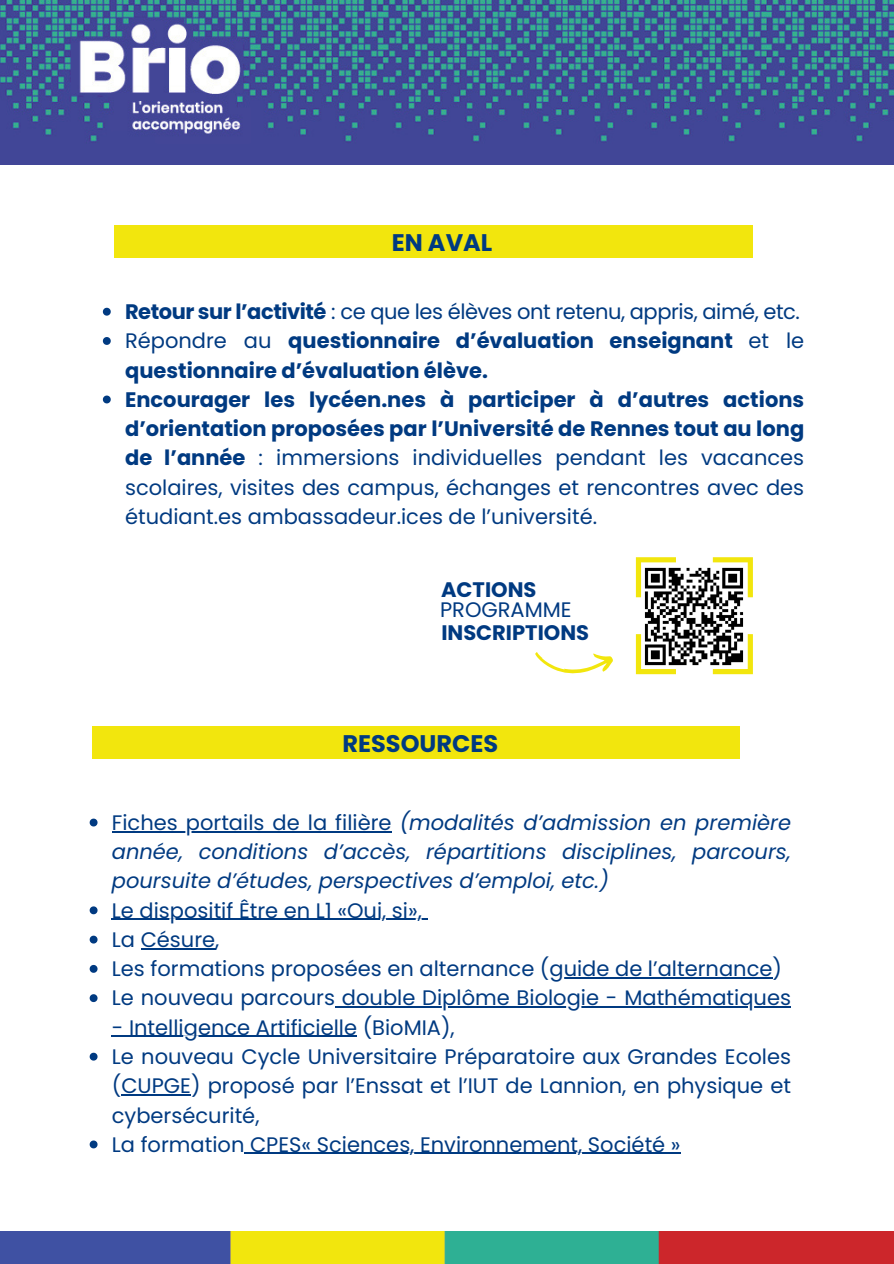
<style>
.page{position:relative;width:894px;height:1264px;background:#fff}
.page>*{position:absolute;margin:0;border:0;box-sizing:border-box;transform-origin:0 0}
.t1{font:700 24px "Poppins";color:#003a81}
.t2{font:21px/29.2px "Poppins";color:#003a81}
.t3{font:italic 21px/29.2px "Poppins";color:#003a81;text-align:justify}
.t4{font:700 21px/29.2px "Poppins";color:#003a81}
.t5{font:21px "Poppins";letter-spacing:-.02em;color:#003a81}
.s1{font-weight:700}
.s2{font-weight:400}
.s3{font-style:normal}
</style>
<div class="page">
<img style="left:0;top:1231px;width:893px;height:32px">
<img style="left:0;top:0;width:893px;height:164px">
<div style="left:114px;top:225px;width:638px;height:33px;background:#f2e60d"></div>
<div style="left:92px;top:726px;width:647px;height:32px;background:#f2e60d"></div>
<img style="left:639px;top:562px;width:105px;height:108px">
<svg style="left:635px;top:557px;width:40px;height:40px"></svg>
<svg style="left:712px;top:557px;width:40px;height:40px"></svg>
<svg style="left:712px;top:634px;width:40px;height:40px"></svg>
<svg style="left:635px;top:634px;width:40px;height:40px"></svg>
<svg style="left:535px;top:652px;width:78px;height:22px"></svg>
<svg style="left:103px;top:308px;width:8px;height:7px"></svg>
<svg style="left:103px;top:337px;width:8px;height:8px"></svg>
<svg style="left:103px;top:395px;width:8px;height:8px"></svg>
<svg style="left:90px;top:818px;width:7px;height:8px"></svg>
<hr style="left:112px;top:831px;width:279px;height:1px;background:#003a81">
<svg style="left:90px;top:906px;width:7px;height:8px"></svg>
<hr style="left:112px;top:918px;width:310px;height:1px;background:#003a81">
<svg style="left:90px;top:935px;width:7px;height:8px"></svg>
<hr style="left:141px;top:948px;width:74px;height:1px;background:#003a81">
<svg style="left:90px;top:964px;width:7px;height:8px"></svg>
<hr style="left:549px;top:977px;width:223px;height:1px;background:#003a81">
<svg style="left:90px;top:994px;width:7px;height:8px"></svg>
<hr style="left:335px;top:1006px;width:455px;height:1px;background:#003a81">
<hr style="left:112px;top:1035px;width:245px;height:1px;background:#003a81">
<svg style="left:90px;top:1052px;width:7px;height:8px"></svg>
<hr style="left:121px;top:1094px;width:70px;height:1px;background:#003a81">
<svg style="left:90px;top:1140px;width:7px;height:8px"></svg>
<hr style="left:244px;top:1152px;width:436px;height:1px;background:#003a81">
<p class="t1" style="left:392px;top:226px;width:102px">EN AVAL</p>
<p class="t5" style="left:125px;top:297px;width:676px"><span class="s1">Retour sur l’activité</span> : ce que les élèves ont retenu, appris, aimé, etc.</p>
<p class="t4" style="left:125px;top:326px;width:680px"><span class="s2">Répondre au</span> questionnaire d’évaluation enseignant <span class="s2">et le </span>questionnaire d’évaluation élève.</p>
<p class="t2" style="left:125px;top:385px;width:680px;text-align:justify"><span class="s1">Encourager les lycéen.nes à participer à d’autres actions d’orientation proposées par l’Université de Rennes tout au long de l’année</span> : immersions individuelles pendant les vacances scolaires, visites des campus, échanges et rencontres avec des étudiant.es ambassadeur.ices de l’université.</p>
<p class="t4" style="left:441px;top:575px;width:97px">ACTIONS</p>
<p class="t4" style="left:441px;top:617px;width:149px">INSCRIPTIONS</p>
<p class="t2" style="left:440px;top:595px;width:133px">PROGRAMME</p>
<p class="t1" style="left:342px;top:727px;width:157px">RESSOURCES</p>
<p class="t3" style="left:112px;top:807px;width:680px"><span class="s3">Fiches portails de la filière</span> (modalités d’admission en première année, conditions d’accès, répartitions disciplines, parcours, poursuite d’études, perspectives d’emploi, etc.)</p>
<h3 class="t2" style="left:112px;top:895px;width:311px">Le dispositif Être en L1 «Oui, si»,</h3>
<p class="t2" style="left:112px;top:924px;width:109px">La Césure,</p>
<p class="t2" style="left:112px;top:954px;width:671px">Les formations proposées en alternance (guide de l’alternance)</p>
<p class="t2" style="left:112px;top:983px;width:680px">Le nouveau parcours double Diplôme Biologie - Mathématiques</p>
<p class="t2" style="left:112px;top:1012px;width:680px">- Intelligence Artificielle (BioMIA),<br>Le nouveau Cycle Universitaire Préparatoire aux Grandes Ecoles (CUPGE) proposé par l’Enssat et l’IUT de Lannion, en physique et</p>
<p class="t2" style="left:112px;top:1100px;width:570px">cybersécurité,<br>La formation CPES« Sciences, Environnement, Société »</p>
</div>
